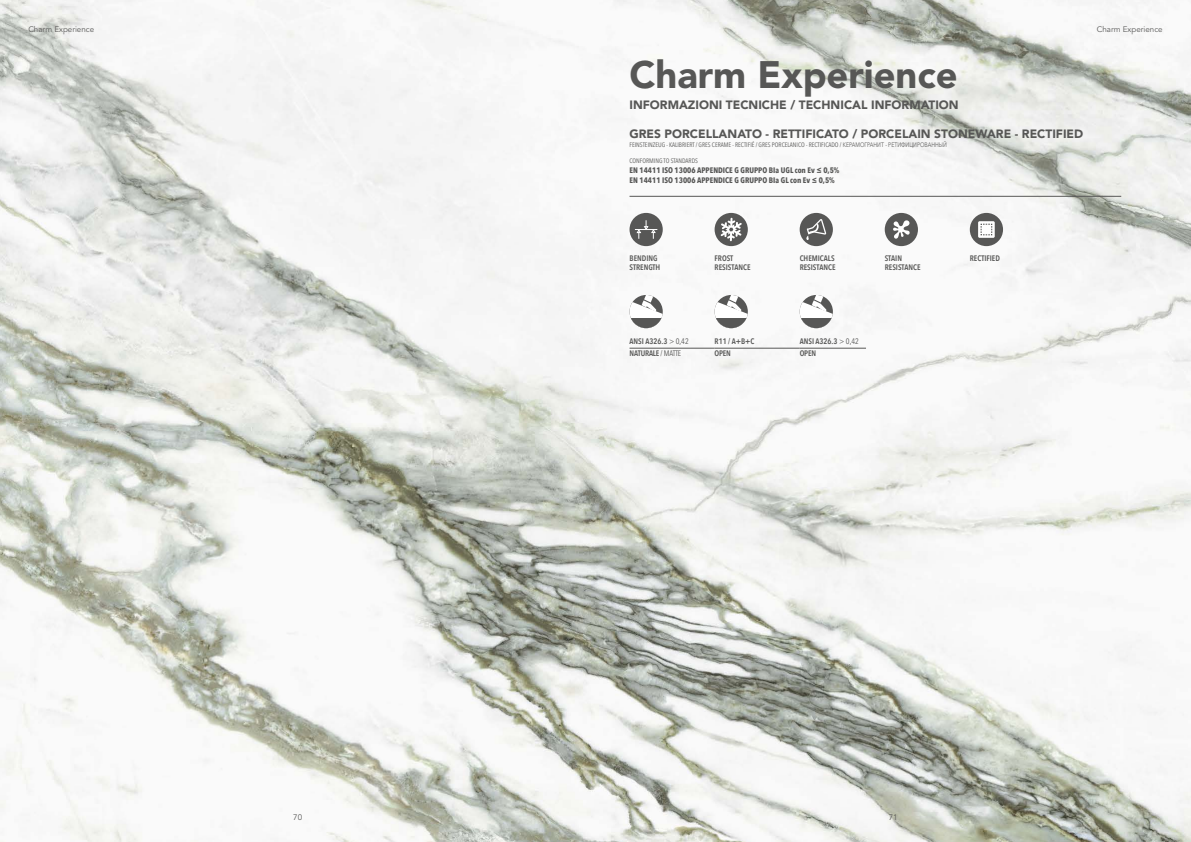
<style>
.page{position:relative;width:1191px;height:842px;background:#fff}
.page>*{position:absolute;margin:0;border:0;box-sizing:border-box;transform-origin:0 0}
.t1{font:900 38px "Avenir LT Std";color:#575756}
.t2{font:900 12px "Avenir LT Std";color:#575756}
.t3{font:600 8px/9.6px "Avenir Next Condensed";color:#575756}
.t4{font:700 8px/9.6px "Avenir Next Condensed";color:#575756}
.t5{font:8px "Avenir LT Std";color:#575756}
.t6{font:600 8px "Avenir Next Condensed";letter-spacing:-.02em;color:#575756}
.t7{font:6.5px "Avenir Next Condensed";color:#575756}
.s1{font-family:"Avenir Next Cyr"}
.s2{font-weight:400}
</style>
<div class="page">
<img style="left:0;top:0;width:1191px;height:842px">
<hr style="left:629px;top:196px;width:492px;height:1px;background:#575756">
<div style="left:629px;top:213px;width:34px;height:33px;background:#575756;border-radius:50%"></div>
<svg style="left:635px;top:220px;width:22px;height:19px"></svg>
<div style="left:714px;top:213px;width:34px;height:33px;background:#575756;border-radius:50%"></div>
<svg style="left:720px;top:218px;width:22px;height:23px"></svg>
<div style="left:799px;top:213px;width:34px;height:33px;background:#575756;border-radius:50%"></div>
<svg style="left:806px;top:219px;width:20px;height:21px"></svg>
<div style="left:884px;top:213px;width:34px;height:33px;background:#575756;border-radius:50%"></div>
<svg style="left:893px;top:220px;width:16px;height:19px"></svg>
<div style="left:969px;top:213px;width:34px;height:33px;background:#575756;border-radius:50%"></div>
<svg style="left:978px;top:221px;width:16px;height:17px"></svg>
<svg style="left:980px;top:224px;width:12px;height:12px"></svg>
<hr style="left:629px;top:348px;width:85px;height:1px;background:#575756">
<hr style="left:714px;top:348px;width:85px;height:1px;background:#575756">
<hr style="left:799px;top:348px;width:67px;height:1px;background:#575756">
<svg style="left:629px;top:295px;width:34px;height:23px"></svg>
<svg style="left:629px;top:318px;width:34px;height:10px"></svg>
<svg style="left:714px;top:295px;width:34px;height:23px"></svg>
<svg style="left:714px;top:318px;width:34px;height:10px"></svg>
<svg style="left:799px;top:295px;width:34px;height:23px"></svg>
<svg style="left:799px;top:318px;width:34px;height:10px"></svg>
<p class="t5" style="left:28px;top:24px;width:67px">Charm Experience</p>
<p class="t5" style="left:1096px;top:24px;width:67px">Charm Experience</p>
<h1 class="t1" style="left:629px;top:51px;width:329px">Charm Experience</h1>
<h2 class="t2" style="left:629px;top:97px;width:331px">INFORMAZIONI TECNICHE / TECHNICAL INFORMATION</h2>
<h2 class="t2" style="left:629px;top:126px;width:455px">GRES PORCELLANATO - RETTIFICATO / PORCELAIN STONEWARE - RECTIFIED</h2>
<p class="t7" style="left:629px;top:139px;width:319px">FEINSTEINZEUG - KALIBRIERT / GRES CERAME - RECTIFIÉ / GRES PORCELANICO - RECTIFICADO / <span class="s1">КЕРАМОГРАНИТ - РЕТИФИЦИРОВАННЫЙ</span></p>
<p class="t7" style="left:629px;top:155px;width:70px">CONFORMING TO STANDARDS</p>
<p class="t4" style="left:629px;top:165px;width:211px">EN 14411 ISO 13006 APPENDICE G GRUPPO BIa UGL con Ev ≤ 0,5%<br>EN 14411 ISO 13006 APPENDICE G GRUPPO BIa GL con Ev ≤ 0,5%</p>
<p class="t3" style="left:629px;top:253px;width:32px">BENDING<br>STRENGTH</p>
<p class="t3" style="left:714px;top:253px;width:37px">FROST<br>RESISTANCE</p>
<p class="t3" style="left:799px;top:253px;width:37px">CHEMICALS<br>RESISTANCE</p>
<p class="t3" style="left:884px;top:253px;width:37px">STAIN<br>RESISTANCE</p>
<p class="t3" style="left:969px;top:253px;width:32px">RECTIFIED</p>
<p class="t3" style="left:629px;top:336px;width:61px">ANSI A326.3 <span class="s2">&gt; 0,42</span></p>
<p class="t3" style="left:714px;top:336px;width:41px">R11 / A+B+C</p>
<p class="t3" style="left:799px;top:336px;width:61px">ANSI A326.3 <span class="s2">&gt; 0,42</span></p>
<p class="t6" style="left:629px;top:347px;width:53px">NATURALE <span class="s2">/ MATTE</span></p>
<p class="t3" style="left:714px;top:348px;width:18px">OPEN</p>
<p class="t3" style="left:799px;top:348px;width:18px">OPEN</p>
<p class="t5" style="left:293px;top:812px;width:10px">70</p>
<p class="t5" style="left:888px;top:812px;width:10px">71</p>
</div>
